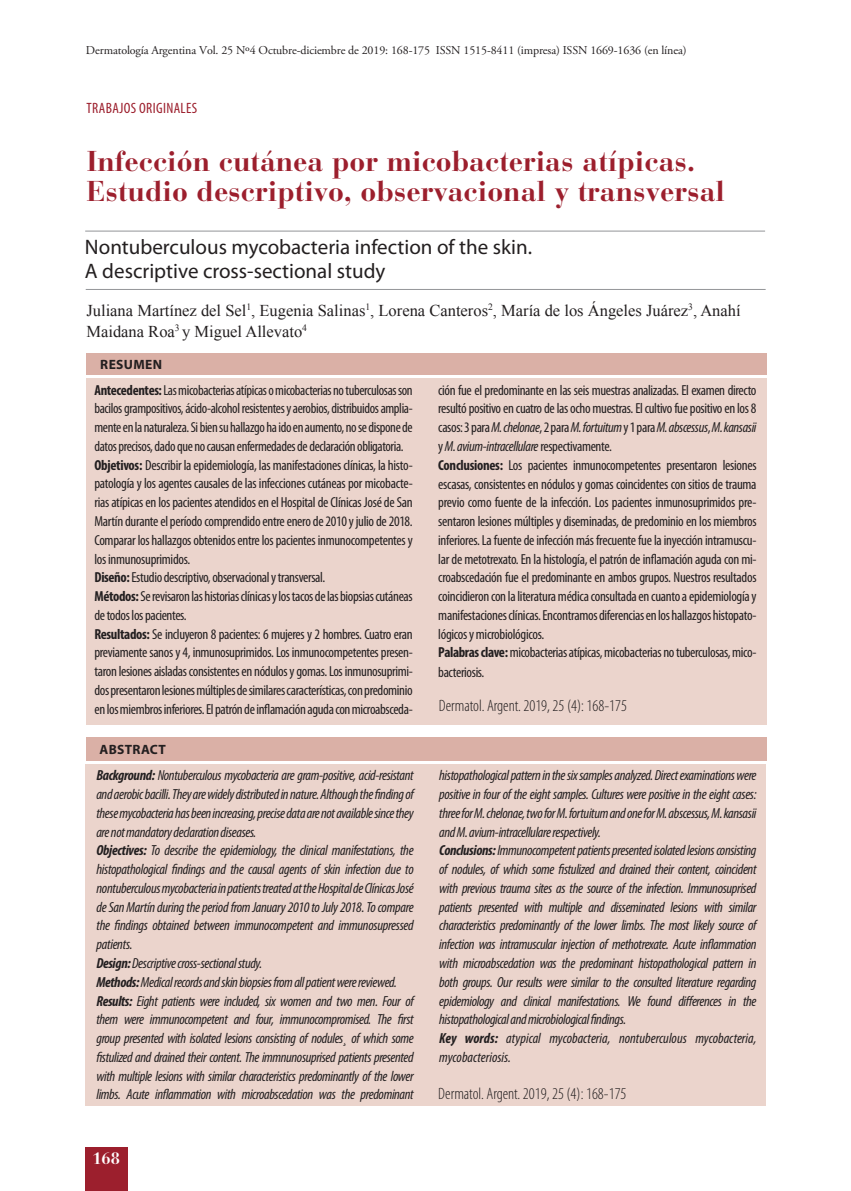
<style>
.page{position:relative;width:851px;height:1191px;background:#fff}
.page>*{position:absolute;margin:0;border:0;box-sizing:border-box;transform-origin:0 0}
.t1{font:700 28.5px/30px "Bauer Bodoni Std";color:#9c1f2d}
.t2{font:21px/24px "Myriad Pro";color:#231f20}
.t3{font:16.5px/21px "Times New Roman";color:#231f20}
.t4{font:300 condensed 16.5px "Myriad Pro";color:#231f20}
.t5{font:700 16.5px "Bauer Bodoni Std";color:#fff}
.t6{font:condensed 15px "Myriad Pro";letter-spacing:.025em;color:#9c1f2d}
.t7{font:italic condensed 14.7px/18.8px "Myriad Pro";letter-spacing:-.025em;color:#231f20}
.t8{font:condensed 14.55px/18.8px "Myriad Pro";letter-spacing:-.025em;color:#231f20}
.t9{font:700 13.5px "Myriad Pro";letter-spacing:.025em;color:#231f20}
.t10{font:12px "Adobe Garamond Pro";letter-spacing:-.01em;color:#231f20}
.s1{font-weight:700}
.s2{font-style:italic}
</style>
<div class="page">
<div style="left:85px;top:1146px;width:43px;height:45px;background:#9c1f2d"></div>
<div style="left:86px;top:378px;width:680px;height:346px;background:#ebd4cc"></div>
<div style="left:86px;top:353px;width:681px;height:22px;background:#dab0a6"></div>
<hr style="left:85px;top:231px;width:680px;height:1px;background:#939598">
<hr style="left:86px;top:289px;width:679px;height:1px;background:#939598">
<div style="left:85px;top:764px;width:680px;height:341px;background:#ebd4cc"></div>
<div style="left:86px;top:737px;width:680px;height:24px;background:#dab0a6"></div>
<p class="t10" style="left:86px;top:43px;width:602px">Dermatología Argentina Vol. 25 Nº4 Octubre-diciembre de 2019: 168-175 ISSN 1515-8411 (impresa) ISSN 1669-1636 (en línea)</p>
<p class="t6" style="left:87px;top:98px;width:112px">TRABAJOS ORIGINALES</p>
<h1 class="t1" style="left:86px;top:146px;width:640px">Infección cutánea por micobacterias atípicas.<br>Estudio descriptivo, observacional y transversal</h1>
<h2 class="t2" style="left:85px;top:235px;width:448px">Nontuberculous mycobacteria infection of the skin.<br>A descriptive cross-sectional study</h2>
<p class="t3" style="left:86px;top:299px;width:655px">Juliana Martínez del Sel<sup>1</sup>, Eugenia Salinas<sup>1</sup>, Lorena Canteros<sup>2</sup>, María de los Ángeles Juárez<sup>3</sup>, Anahí<br>Maidana Roa<sup>3</sup> y Miguel Allevato<sup>4</sup></p>
<p class="t9" style="left:100px;top:355px;width:63px">RESUMEN</p>
<p class="t8" style="left:94px;top:380px;width:320px"><span class="s1">Antecedentes:</span>Las micobacterias atípicas o micobacterias no tuberculosas son bacilos grampositivos, ácido-alcohol resistentes y aerobios, distribuidos amplia&shy;mente en la naturaleza. Si bien su hallazgo ha ido en aumento, no se dispone de datos precisos, dado que no causan enfermedades de declaración obligatoria.<br><span class="s1">Objetivos:</span> Describir la epidemiología, las manifestaciones clínicas, la histo&shy;patología y los agentes causales de las infecciones cutáneas por micobacte&shy;rias atípicas en los pacientes atendidos en el Hospital de Clínicas José de San Martín durante el período comprendido entre enero de 2010 y julio de 2018.<br>Comparar los hallazgos obtenidos entre los pacientes inmunocompetentes y los inmunosuprimidos.<br><span class="s1">Diseño:</span> Estudio descriptivo, observacional y transversal.<br><span class="s1">Métodos:</span> Se revisaron las historias clínicas y los tacos de las biopsias cutáneas de todos los pacientes.<br><span class="s1">Resultados:</span> Se incluyeron 8 pacientes: 6 mujeres y 2 hombres. Cuatro eran previamente sanos y 4, inmunosuprimidos. Los inmunocompetentes presen&shy;taron lesiones aisladas consistentes en nódulos y gomas. Los inmunosuprimi&shy;dos presentaron lesiones múltiples de similares características, con predominio en los miembros inferiores. El patrón de inflamación aguda con microabsceda-</p>
<p class="t8" style="left:438px;top:380px;width:320px">ción fue el predominante en las seis muestras analizadas. El examen directo resultó positivo en cuatro de las ocho muestras. El cultivo fue positivo en los 8 casos: 3 para <span class="s2">M. chelonae</span>, 2 para <span class="s2">M. fortuitum</span> y 1 para <span class="s2">M. abscessus</span>, <span class="s2">M. kansasii </span>y <span class="s2">M. avium-intracellulare</span> respectivamente.<br><span class="s1">Conclusiones:</span> Los pacientes inmunocompetentes presentaron lesiones escasas, consistentes en nódulos y gomas coincidentes con sitios de trauma previo como fuente de la infección. Los pacientes inmunosuprimidos pre&shy;sentaron lesiones múltiples y diseminadas, de predominio en los miembros inferiores. La fuente de infección más frecuente fue la inyección intramuscu&shy;lar de metotrexato. En la histología, el patrón de inflamación aguda con mi&shy;croabscedación fue el predominante en ambos grupos. Nuestros resultados coincidieron con la literatura médica consultada en cuanto a epidemiología y manifestaciones clínicas. Encontramos diferencias en los hallazgos histopato&shy;lógicos y microbiológicos.<br><span class="s1">Palabras clave:</span> micobacterias atípicas, micobacterias no tuberculosas, mico&shy;bacteriosis.</p>
<p class="t4" style="left:438px;top:697px;width:190px">Dermatol. Argent. 2019, 25 (4): 168-175</p>
<p class="t9" style="left:100px;top:740px;width:68px">ABSTRACT</p>
<p class="t7" style="left:96px;top:766px;width:319px"><span class="s1">Background:</span> Nontuberculous mycobacteria are gram-positive, acid-resistant and aerobic bacilli. They are widely distributed in nature. Although the finding of these mycobacteria has been increasing, precise data are not available since they are not mandatory declaration diseases.<br><span class="s1">Objectives:</span> To describe the epidemiology, the clinical manifestations, the histopathological findings and the causal agents of skin infection due to nontuberculous mycobacteria in patients treated at the Hospital de Clínicas José de San Martín during the period from January 2010 to July 2018. To compare the findings obtained between immunocompetent and immunosupressed patients.<br><span class="s1">Design:</span> Descriptive cross-sectional study.<br><span class="s1">Methods:</span> Medical records and skin biopsies from all patient were reviewed.<br><span class="s1">Results:</span> Eight patients were included, six women and two men. Four of them were immunocompetent and four, immunocompromised. The first group presented with isolated lesions consisting of nodules¸ of which some fistulized and drained their content. The immnunosuprised patients presented with multiple lesions with similar characteristics predominantly of the lower limbs. Acute inflammation with microabscedation was the predominant</p>
<p class="t7" style="left:439px;top:766px;width:319px">histopathological pattern in the six samples analyzed. Direct examinations were positive in four of the eight samples. Cultures were positive in the eight cases: three for M. chelonae, two for M. fortuitum and one for M. abscessus, M. kansasii and M. avium-intracellulare respectively.<br><span class="s1">Conclusions:</span> Immunocompetent patients presented isolated lesions consisting of nodules, of which some fistulized and drained their content, coincident with previous trauma sites as the source of the infection. Immunosuprised patients presented with multiple and disseminated lesions with similar characteristics predominantly of the lower limbs. The most likely source of infection was intramuscular injection of methotrexate. Acute inflammation with microabscedation was the predominant histopathological pattern in both groups. Our results were similar to the consulted literature regarding epidemiology and clinical manifestations. We found differences in the histopathological and microbiological findings.<br><span class="s1">Key words:</span> atypical mycobacteria, nontuberculous mycobacteria, mycobacteriosis.</p>
<p class="t4" style="left:438px;top:1084px;width:190px">Dermatol. Argent. 2019, 25 (4): 168-175</p>
<p class="t5" style="left:92px;top:1148px;width:29px">168</p>
</div>
